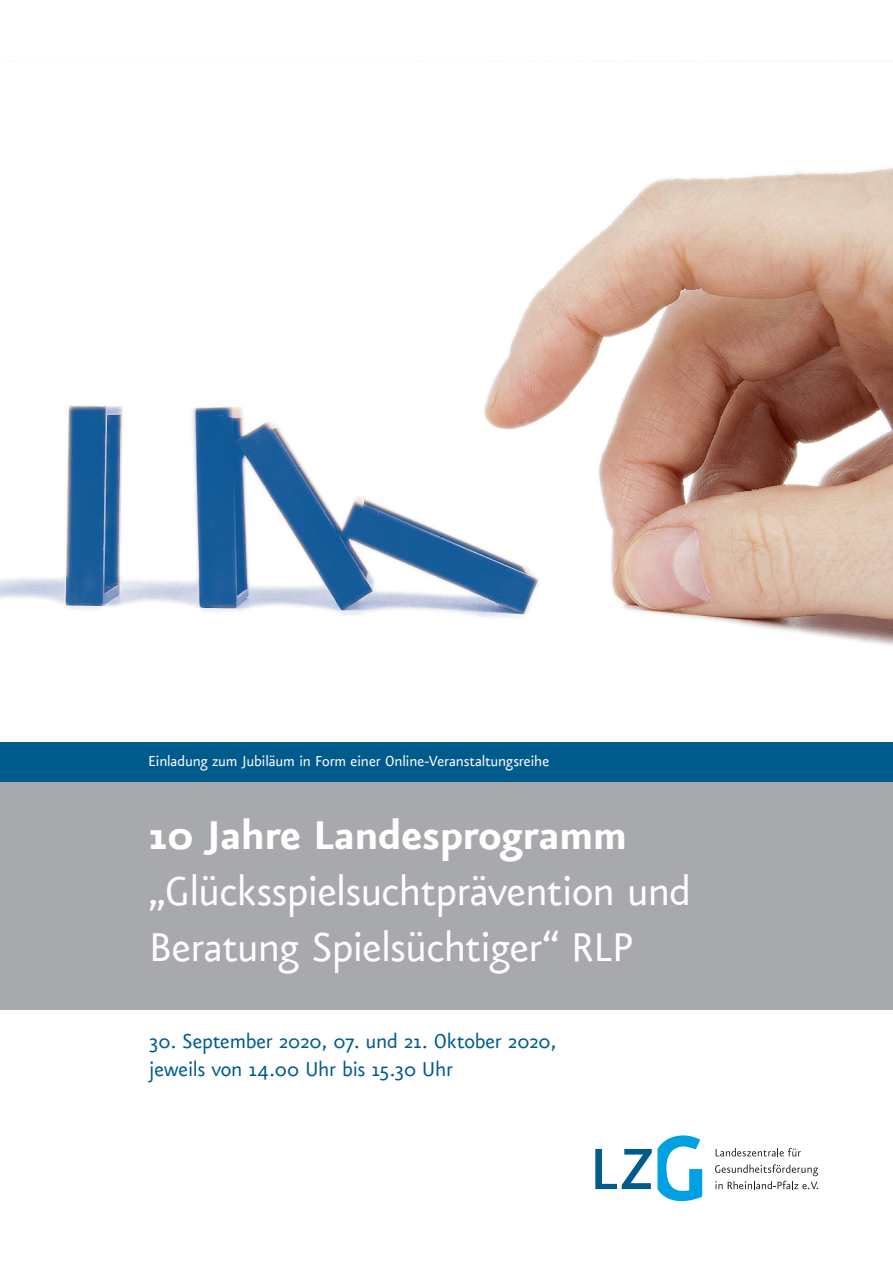
<style>
.page{position:relative;width:893px;height:1263px;background:#fff}
.page>*{position:absolute;margin:0;border:0;box-sizing:border-box;transform-origin:0 0}
.t1{font:48px/56.2px "Eureka Sans";letter-spacing:-.02em;color:#fff}
.t2{font:700 48px "Eureka Sans";letter-spacing:-.015em;color:#fff}
.t3{font:24px/28.5px "Eureka Sans";letter-spacing:-.01em;color:#005b8d}
.t4{font:17.25px "Eureka Sans";letter-spacing:-.015em;color:#fff}
</style>
<div class="page">
<img style="left:0;top:168px;width:893px;height:478px">
<svg style="left:716px;top:1148px;width:85px;height:8px"></svg>
<svg style="left:715px;top:1164px;width:103px;height:25px"></svg>
<svg style="left:595px;top:1135px;width:107px;height:66px"></svg>
<div style="left:0;top:782px;width:893px;height:227px;background:#a8a9ad"></div>
<div style="left:0;top:742px;width:893px;height:40px;background:#005b8d"></div>
<p class="t4" style="left:148px;top:753px;width:403px">Einladung zum Jubiläum in Form einer Online-Veranstaltungsreihe</p>
<h1 class="t2" style="left:149px;top:811px;width:480px">10 Jahre Landesprogramm</h1>
<h1 class="t1" style="left:149px;top:865px;width:544px">„Glücksspielsuchtprävention und<br>Beratung Spielsüchtiger“ RLP</h1>
<p class="t3" style="left:149px;top:1027px;width:409px">30. September 2020, 07. und 21. Oktober 2020, jeweils von 14.00 Uhr bis 15.30 Uhr</p>
</div>
